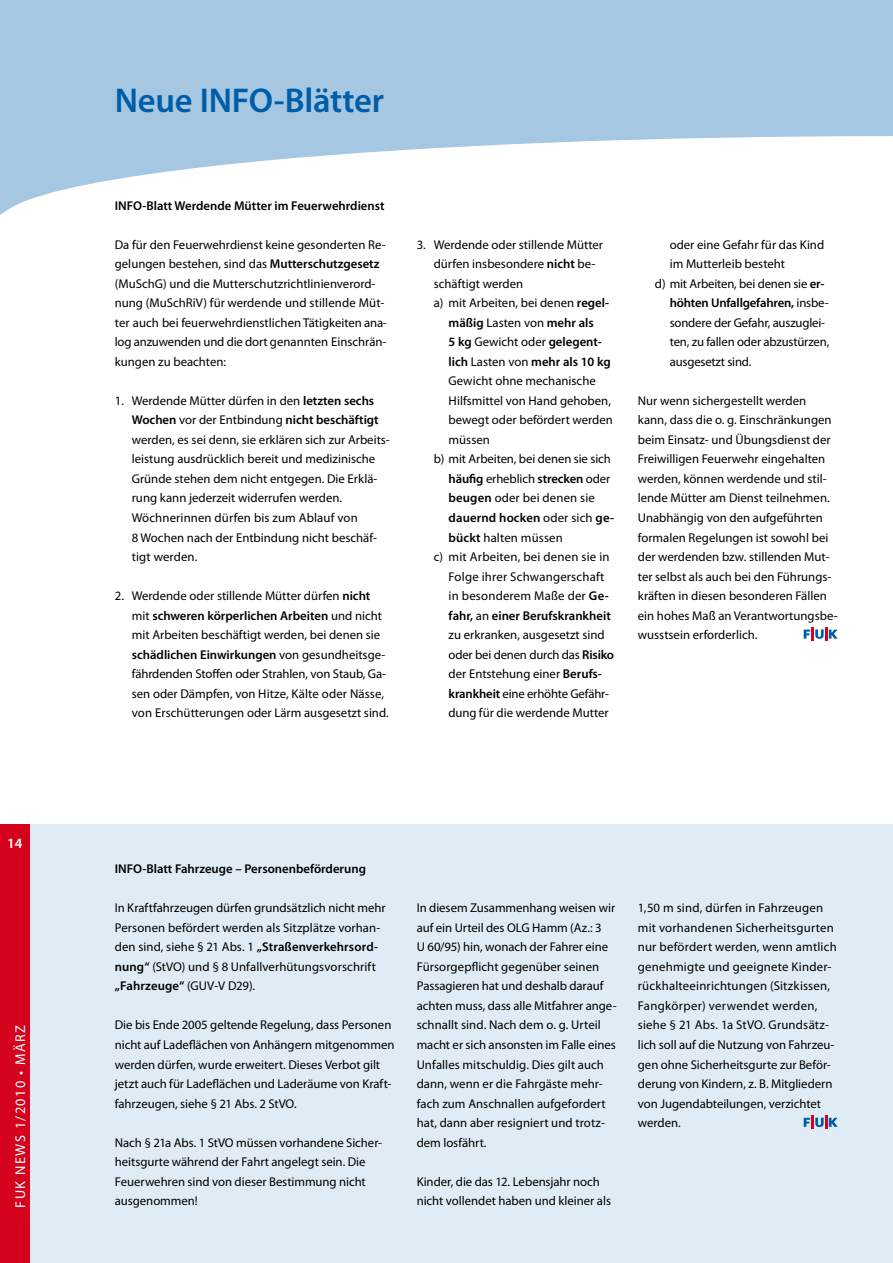
<style>
.page{position:relative;width:893px;height:1263px;background:#fff}
.page>*{position:absolute;margin:0;border:0;box-sizing:border-box;transform-origin:0 0}
.Head_im_Schwung_23pt{font:600 34.5px "Myriad Pro";letter-spacing:-.005em;color:#005ea8}
.t1{font:14.25px "Myriad Pro";letter-spacing:.1em;color:#fff}
.t2{font:600 14.25px "Myriad Pro";color:#fff}
.Fließtext_ohne_Absta{font:12.75px/19.5px "Myriad Pro";color:#000}
.Fließtext_mit_Abstan{font:12.75px/19.5px "Myriad Pro";color:#000}
.Fließtext_ohne_Absta-2{font:600 12.75px "Myriad Pro";color:#000}
.s1{font-weight:600}
.s2{font-weight:400}
</style>
<div class="page">
<svg style="left:0;top:0;width:893px;height:215px;fill:#a6c7e1"></svg>
<div style="left:0;top:825px;width:893px;height:438px;background:#e0ecf5"></div>
<div style="left:0;top:825px;width:30px;height:438px;background:#d4021d"></div>
<hr style="left:825px;top:627px;width:3px;height:14px;background:#d4021d">
<hr style="left:811px;top:627px;width:3px;height:14px;background:#d4021d">
<svg style="left:804px;top:629px;width:34px;height:10px"></svg>
<hr style="left:825px;top:1115px;width:3px;height:14px;background:#d4021d">
<hr style="left:811px;top:1115px;width:3px;height:14px;background:#d4021d">
<svg style="left:804px;top:1118px;width:34px;height:9px"></svg>
<p class="t2" style="left:7px;top:834px;width:17px">14</p>
<p class="t1" style="left:13px;top:1208px;width:184px;rotate:-90deg">FUK NEWS 1/2010 • MÄRZ</p>
<p class="Head_im_Schwung_23pt" style="left:115px;top:78px;width:271px">Neue INFO-Blätter</p>
<p class="Fließtext_ohne_Absta-2" style="left:115px;top:197px;width:271px">INFO-Blatt Werdende Mütter im Feuerwehrdienst</p>
<p class="Fließtext_ohne_Absta" style="left:115px;top:235px;width:274px">Da für den Feuerwehrdienst keine gesonderten Re&shy;gelungen bestehen, sind das <span class="s1">Mutterschutzgesetz </span>(MuSchG) und die Mutterschutzrichtlinienverord&shy;nung (MuSchRiV) für werdende und stillende Müt&shy;ter auch bei feuerwehrdienstlichen Tätigkeiten ana&shy;log anzuwenden und die dort genannten Einschrän&shy;kungen zu beachten:</p>
<p class="Fließtext_ohne_Absta" style="left:132px;top:391px;width:260px;text-indent:-17px">1. Werdende Mütter dürfen in den <span class="s1">letzten sechs Wochen</span> vor der Entbindung <span class="s1">nicht beschäftigt </span>werden, es sei denn, sie erklären sich zur Arbeits&shy;leistung ausdrücklich bereit und medizinische Gründe stehen dem nicht entgegen. Die Erklä&shy;rung kann jederzeit widerrufen werden.<br>Wöchnerinnen dürfen bis zum Ablauf von<br>8 Wochen nach der Entbindung nicht beschäf&shy;tigt werden.</p>
<p class="Fließtext_ohne_Absta" style="left:132px;top:586px;width:258px;text-indent:-17px">2. Werdende oder stillende Mütter dürfen <span class="s1">nicht </span>mit <span class="s1">schweren körperlichen Arbeiten</span> und nicht mit Arbeiten beschäftigt werden, bei denen sie <span class="s1">schädlichen Einwirkungen</span> von gesundheitsge&shy;fährdenden Stoffen oder Strahlen, von Staub, Ga&shy;sen oder Dämpfen, von Hitze, Kälte oder Nässe, von Erschütterungen oder Lärm ausgesetzt sind.</p>
<p class="Fließtext_ohne_Absta" style="left:417px;top:235px;width:188px">3. Werdende oder stillende Mütter</p>
<p class="Fließtext_ohne_Absta" style="left:434px;top:254px;width:163px">dürfen insbesondere <span class="s1">nicht</span> be-</p>
<p class="Fließtext_ohne_Absta" style="left:434px;top:274px;width:91px">schäftigt werden</p>
<p class="Fließtext_ohne_Absta" style="left:434px;top:293px;width:177px">a) mit Arbeiten, bei denen <span class="s1">regel-</span></p>
<p class="Fließtext_ohne_Absta-2" style="left:449px;top:314px;width:147px">mäßig <span class="s2">Lasten von</span> mehr als</p>
<p class="Fließtext_ohne_Absta-2" style="left:449px;top:334px;width:155px">5 kg <span class="s2">Gewicht oder</span> gelegent-</p>
<p class="Fließtext_ohne_Absta-2" style="left:449px;top:353px;width:164px">lich <span class="s2">Lasten von</span> mehr als 10 kg</p>
<p class="Fließtext_ohne_Absta" style="left:449px;top:372px;width:149px">Gewicht ohne mechanische</p>
<p class="Fließtext_ohne_Absta" style="left:449px;top:391px;width:164px">Hilfsmittel von Hand gehoben,</p>
<p class="Fließtext_ohne_Absta" style="left:449px;top:411px;width:166px">bewegt oder befördert werden</p>
<p class="Fließtext_ohne_Absta" style="left:449px;top:430px;width:43px">müssen</p>
<p class="Fließtext_ohne_Absta" style="left:449px;top:450px;width:167px;text-indent:-15px">b) mit Arbeiten, bei denen sie sich <span class="s1">häufig</span> erheblich <span class="s1">strecken</span> oder <span class="s1">beugen</span> oder bei denen sie <span class="s1">dauernd hocken</span> oder sich <span class="s1">ge&shy;bückt</span> halten müssen</p>
<p class="Fließtext_ohne_Absta" style="left:449px;top:547px;width:167px;text-indent:-15px">c) mit Arbeiten, bei denen sie in<br>Folge ihrer Schwangerschaft in besonderem Maße der <span class="s1">Ge&shy;fahr,</span> an <span class="s1">einer Berufskrankheit </span>zu erkranken, ausgesetzt sind oder bei denen durch das <span class="s1">Risiko </span>der Entstehung einer <span class="s1">Berufs&shy;krankheit</span> eine erhöhte Gefähr&shy;dung für die werdende Mutter</p>
<p class="Fließtext_ohne_Absta" style="left:670px;top:235px;width:156px">oder eine Gefahr für das Kind im Mutterleib besteht</p>
<p class="Fließtext_ohne_Absta" style="left:670px;top:274px;width:161px;text-indent:-15px">d) mit Arbeiten, bei denen sie <span class="s1">er&shy;höhten Unfallgefahren,</span> insbe&shy;sondere der Gefahr, auszuglei&shy;ten, zu fallen oder abzustürzen, ausgesetzt sind.</p>
<p class="Fließtext_ohne_Absta" style="left:638px;top:391px;width:201px">Nur wenn sichergestellt werden kann, dass die o. g. Einschränkungen beim Einsatz- und Übungsdienst der Freiwilligen Feuerwehr eingehalten werden, können werdende und stil&shy;lende Mütter am Dienst teilnehmen.<br>Unabhängig von den aufgeführten formalen Regelungen ist sowohl bei der werdenden bzw. stillenden Mut&shy;ter selbst als auch bei den Führungs&shy;kräften in diesen besonderen Fällen ein hohes Maß an Verantwortungsbe&shy;wusstsein erforderlich.</p>
<p class="Fließtext_ohne_Absta-2" style="left:115px;top:861px;width:253px">INFO-Blatt Fahrzeuge – Personenbeförderung</p>
<p class="Fließtext_mit_Abstan" style="left:115px;top:898px;width:272px">In Kraftfahrzeugen dürfen grundsätzlich nicht mehr Personen befördert werden als Sitzplätze vorhan&shy;den sind, siehe § 21 Abs. 1 <span class="s1">„Straßenverkehrsord&shy;nung“</span> (StVO) und § 8 Unfallverhütungsvorschrift <span class="s1">„Fahrzeuge“</span> (GUV-V D29).</p>
<p class="Fließtext_mit_Abstan" style="left:115px;top:1016px;width:281px">Die bis Ende 2005 geltende Regelung, dass Personen nicht auf Ladeflächen von Anhängern mitgenommen werden dürfen, wurde erweitert. Dieses Verbot gilt jetzt auch für Ladeflächen und Laderäume von Kraft&shy;fahrzeugen, siehe § 21 Abs. 2 StVO.</p>
<p class="Fließtext_mit_Abstan" style="left:115px;top:1133px;width:269px">Nach § 21a Abs. 1 StVO müssen vorhandene Sicher&shy;heitsgurte während der Fahrt angelegt sein. Die Feuerwehren sind von dieser Bestimmung nicht ausgenommen!</p>
<p class="Fließtext_mit_Abstan" style="left:417px;top:898px;width:201px">In diesem Zusammenhang weisen wir auf ein Urteil des OLG Hamm (Az.: 3<br>U 60/95) hin, wonach der Fahrer eine Fürsorgepflicht gegenüber seinen Passagieren hat und deshalb darauf achten muss, dass alle Mitfahrer ange&shy;schnallt sind. Nach dem o. g. Urteil macht er sich ansonsten im Falle eines Unfalles mitschuldig. Dies gilt auch dann, wenn er die Fahrgäste mehr&shy;fach zum Anschnallen aufgefordert hat, dann aber resigniert und trotz&shy;dem losfährt.</p>
<p class="Fließtext_mit_Abstan" style="left:417px;top:1172px;width:196px">Kinder, die das 12. Lebensjahr noch nicht vollendet haben und kleiner als</p>
<p class="Fließtext_mit_Abstan" style="left:638px;top:898px;width:200px">1,50 m sind, dürfen in Fahrzeugen mit vorhandenen Sicherheitsgurten nur befördert werden, wenn amtlich genehmigte und geeignete Kinder&shy;rückhalteeinrichtungen (Sitzkissen, Fangkörper) verwendet werden, siehe § 21 Abs. 1a StVO. Grundsätz&shy;lich soll auf die Nutzung von Fahrzeu&shy;gen ohne Sicherheitsgurte zur Beför&shy;derung von Kindern, z. B. Mitgliedern von Jugendabteilungen, verzichtet werden.</p>
</div>
